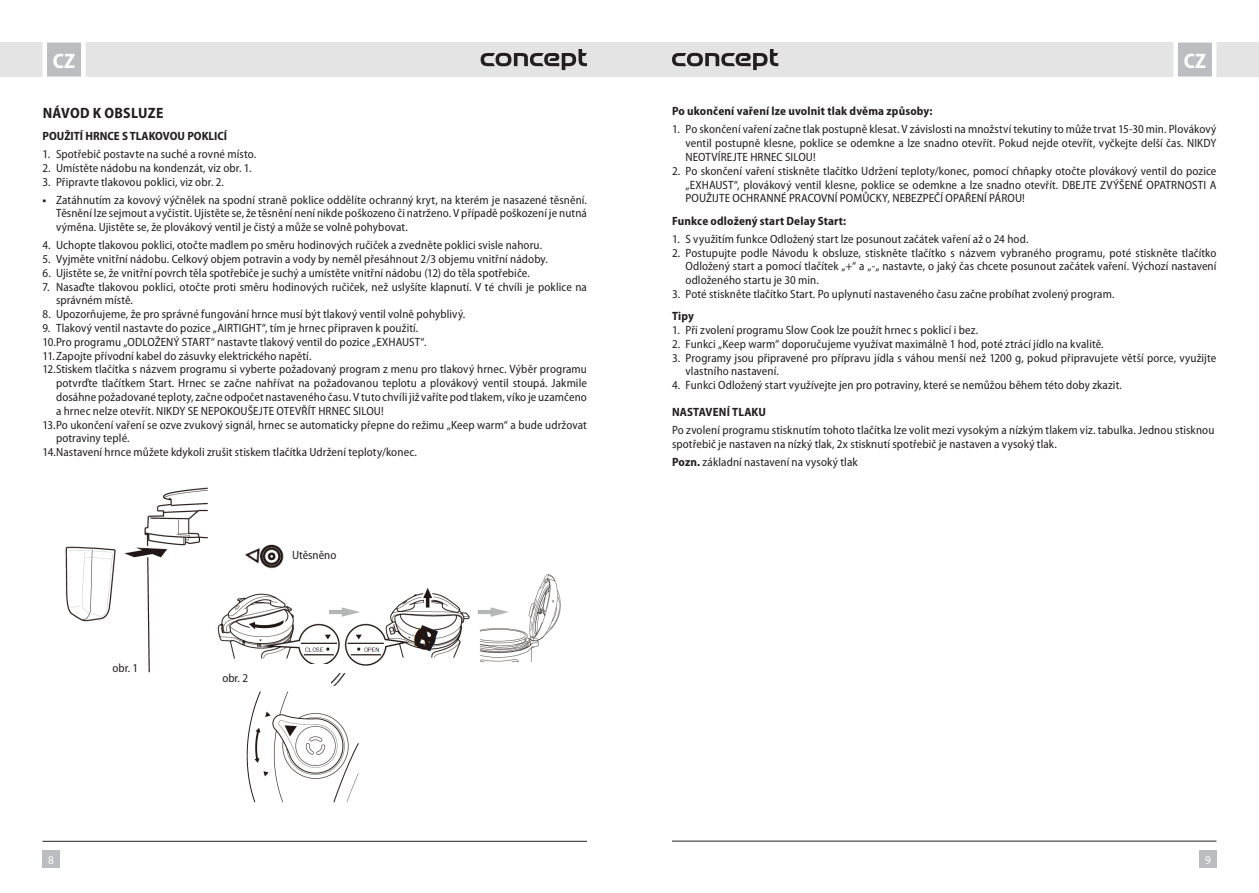
<style>
.page{position:relative;width:1259px;height:893px;background:#fff}
.page>*{position:absolute;margin:0;border:0;box-sizing:border-box;transform-origin:0 0}
.t1{font:700 semi-condensed 21px "Myriad Pro";color:#fff}
.t2{font:700 semi-condensed 15px "Myriad Pro";letter-spacing:.015em;color:#231f20}
.t3{font:semi-condensed 12px/13.8px "Myriad Pro";letter-spacing:.01em;color:#231f20;text-align:justify}
.t4{font:700 semi-condensed 12px "Myriad Pro";letter-spacing:.015em;color:#231f20}
.t5{font:semi-condensed 12px "Myriad Pro";color:#fff}
.s1{font-weight:700}
</style>
<div class="page">
<div style="left:629px;top:43px;width:630px;height:34px;background:#e4e4e4"></div>
<div style="left:0;top:43px;width:629px;height:34px;background:#e4e4e4"></div>
<div style="left:43px;top:850px;width:17px;height:17px;background:#bcbdc0"></div>
<div style="left:1199px;top:850px;width:17px;height:17px;background:#bcbdc0"></div>
<svg style="left:1171px;top:42px;width:47px;height:35px;background:#cdced0"></svg>
<svg style="left:40px;top:42px;width:48px;height:35px;background:#ceced0"></svg>
<hr style="left:672px;top:841px;width:544px;height:1px;background:#231f20">
<hr style="left:43px;top:841px;width:544px;height:1px;background:#231f20">
<svg style="left:480px;top:49px;width:107px;height:21px"></svg>
<svg style="left:672px;top:49px;width:106px;height:21px"></svg>
<img style="left:65px;top:487px;width:143px;height:186px">
<img style="left:245px;top:544px;width:101px;height:142px">
<div style="left:292px;top:542px;width:116px;height:25px;background:#fff"></div>
<img style="left:217px;top:571px;width:344px;height:102px">
<div style="left:204px;top:664px;width:127px;height:45px;background:#fff"></div>
<img style="left:246px;top:691px;width:113px;height:112px">
<h1 class="t1" style="left:53px;top:50px;width:24px">CZ</h1>
<h1 class="t1" style="left:1183px;top:50px;width:24px">CZ</h1>
<p class="t2" style="left:43px;top:104px;width:122px">NÁVOD K OBSLUZE</p>
<p class="t4" style="left:43px;top:129px;width:186px">POUŽITÍ HRNCE S TLAKOVOU POKLICÍ</p>
<p class="t3" style="left:43px;top:147px;width:215px">1. Spotřebič postavte na suché a rovné místo.</p>
<p class="t3" style="left:43px;top:161px;width:211px">2. Umístěte nádobu na kondenzát, viz obr. 1.</p>
<p class="t3" style="left:43px;top:175px;width:183px">3. Připravte tlakovou poklici, viz obr. 2.</p>
<p class="t3" style="left:56px;top:193px;width:532px;text-indent:-14px"><span class="s1">•</span> Zatáhnutím za kovový výčnělek na spodní straně poklice oddělíte ochranný kryt, na kterém je nasazené těsnění.<br>Těsnění lze sejmout a vyčistit. Ujistěte se, že těsnění není nikde poškozeno či natrženo. V případě poškození je nutná výměna. Ujistěte se, že plovákový ventil je čistý a může se volně pohybovat.</p>
<p class="t3" style="left:43px;top:239px;width:501px">4. Uchopte tlakovou poklici, otočte madlem po směru hodinových ručiček a zvedněte poklici svisle nahoru.</p>
<p class="t3" style="left:43px;top:252px;width:507px">5. Vyjměte vnitřní nádobu. Celkový objem potravin a vody by neměl přesáhnout 2/3 objemu vnitřní nádoby.</p>
<p class="t3" style="left:43px;top:266px;width:489px">6. Ujistěte se, že vnitřní povrch těla spotřebiče je suchý a umístěte vnitřní nádobu (12) do těla spotřebiče.</p>
<p class="t3" style="left:56px;top:280px;width:532px;text-indent:-14px">7. Nasaďte tlakovou poklici, otočte proti směru hodinových ručiček, než uslyšíte klapnutí. V té chvíli je poklice na správném místě.</p>
<p class="t3" style="left:43px;top:308px;width:424px">8. Upozorňujeme, že pro správné fungování hrnce musí být tlakový ventil volně pohyblivý.</p>
<p class="t3" style="left:43px;top:321px;width:377px">9. Tlakový ventil nastavte do pozice „AIRTIGHT“, tím je hrnec připraven k použití.</p>
<p class="t3" style="left:43px;top:335px;width:385px">10.Pro programu „ODLOŽENÝ START“ nastavte tlakový ventil do pozice „EXHAUST“.</p>
<p class="t3" style="left:43px;top:349px;width:270px">11.Zapojte přívodní kabel do zásuvky elektrického napětí.</p>
<p class="t3" style="left:43px;top:363px;width:546px">12.Stiskem tlačítka s názvem programu si vyberte požadovaný program z menu pro tlakový hrnec. Výběr programu</p>
<p class="t3" style="left:56px;top:377px;width:532px">potvrďte tlačítkem Start. Hrnec se začne nahřívat na požadovanou teplotu a plovákový ventil stoupá. Jakmile</p>
<p class="t3" style="left:56px;top:390px;width:532px">dosáhne požadované teploty, začne odpočet nastaveného času. V tuto chvíli již vaříte pod tlakem, víko je uzamčeno</p>
<p class="t3" style="left:56px;top:404px;width:329px">a hrnec nelze otevřít. NIKDY SE NEPOKOUŠEJTE OTEVŘÍT HRNEC SILOU!</p>
<p class="t3" style="left:43px;top:418px;width:546px">13.Po ukončení vaření se ozve zvukový signál, hrnec se automaticky přepne do režimu „Keep warm“ a bude udržovat</p>
<p class="t3" style="left:56px;top:432px;width:75px">potraviny teplé.</p>
<p class="t3" style="left:43px;top:446px;width:376px">14.Nastavení hrnce můžete kdykoli zrušit stiskem tlačítka Udržení teploty/konec.</p>
<p class="t4" style="left:672px;top:105px;width:262px">Po ukončení vaření lze uvolnit tlak dvěma způsoby:</p>
<p class="t3" style="left:685px;top:123px;width:532px;text-indent:-14px">1. Po skončení vaření začne tlak postupně klesat. V závislosti na množství tekutiny to může trvat 15-30 min. Plovákový ventil postupně klesne, poklice se odemkne a lze snadno otevřít. Pokud nejde otevřít, vyčkejte delší čas. NIKDY NEOTVÍREJTE HRNEC SILOU!</p>
<p class="t3" style="left:685px;top:164px;width:532px;text-indent:-14px">2. Po skončení vaření stiskněte tlačítko Udržení teploty/konec, pomocí chňapky otočte plovákový ventil do pozice „EXHAUST“, plovákový ventil klesne, poklice se odemkne a lze snadno otevřít. DBEJTE ZVÝŠENÉ OPATRNOSTI A POUŽIJTE OCHRANNÉ PRACOVNÍ POMŮCKY, NEBEZPEČÍ OPAŘENÍ PÁROU!</p>
<p class="t4" style="left:672px;top:214px;width:176px">Funkce odložený start Delay Start:</p>
<p class="t3" style="left:672px;top:232px;width:358px">1. S využitím funkce Odložený start lze posunout začátek vaření až o 24 hod.</p>
<p class="t3" style="left:685px;top:246px;width:532px;text-indent:-14px">2. Postupujte podle Návodu k obsluze, stiskněte tlačítko s názvem vybraného programu, poté stiskněte tlačítko Odložený start a pomocí tlačítek „+“ a „-„ nastavte, o jaký čas chcete posunout začátek vaření. Výchozí nastavení odloženého startu je 30 min.</p>
<p class="t3" style="left:672px;top:287px;width:444px">3. Poté stiskněte tlačítko Start. Po uplynutí nastaveného času začne probíhat zvolený program.</p>
<p class="t4" style="left:672px;top:309px;width:23px">Tipy</p>
<p class="t3" style="left:672px;top:323px;width:308px">1. Při zvolení programu Slow Cook lze použít hrnec s poklicí i bez.</p>
<p class="t3" style="left:672px;top:337px;width:433px">2. Funkci „Keep warm“ doporučujeme využívat maximálně 1 hod, poté ztrácí jídlo na kvalitě.</p>
<p class="t3" style="left:685px;top:351px;width:532px;text-indent:-14px">3. Programy jsou připravené pro přípravu jídla s váhou menší než 1200 g, pokud připravujete větší porce, využijte vlastního nastavení.</p>
<p class="t3" style="left:672px;top:379px;width:451px">4. Funkci Odložený start využívejte jen pro potraviny, které se nemůžou během této doby zkazit.</p>
<p class="t4" style="left:672px;top:405px;width:96px">NASTAVENÍ TLAKU</p>
<p class="t3" style="left:672px;top:423px;width:544px">Po zvolení programu stisknutím tohoto tlačítka lze volit mezi vysokým a nízkým tlakem viz. tabulka. Jednou stisknou spotřebič je nastaven na nízký tlak, 2x stisknutí spotřebič je nastaven a vysoký tlak.</p>
<p class="t3" style="left:672px;top:455px;width:187px"><span class="s1">Pozn.</span> základní nastavení na vysoký tlak</p>
<p class="t3" style="left:113px;top:662px;width:27px">obr. 1</p>
<p class="t3" style="left:292px;top:549px;width:46px">Utěsněno</p>
<p class="t3" style="left:222px;top:671px;width:27px">obr. 2</p>
<p class="t5" style="left:48px;top:853px;width:7px">8</p>
<p class="t5" style="left:1205px;top:853px;width:7px">9</p>
</div>
